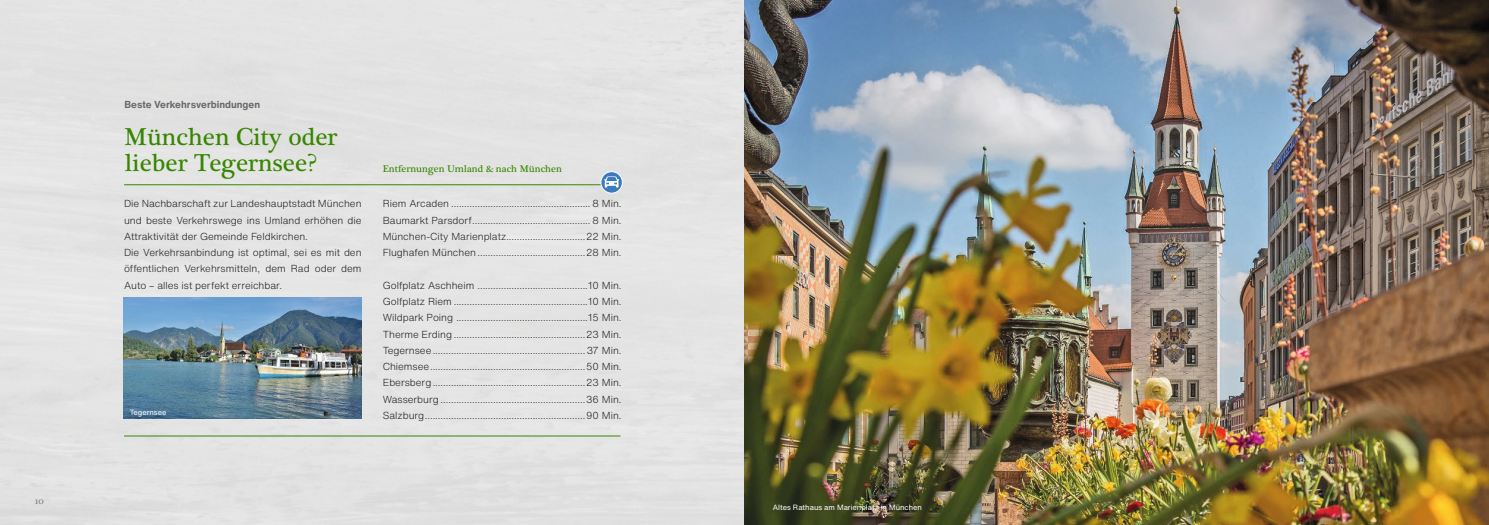
<style>
.page{position:relative;width:1489px;height:525px;background:#fff}
.page>*{position:absolute;margin:0;border:0;box-sizing:border-box;transform-origin:0 0}
.t1{font:25px/26.2px "Plantagenet Cherokee";color:#378600}
.t2{font:300 10px/16.2px "Helvetica Now Text";color:#171818;text-align:justify}
.t3{font:10px "Plantagenet Cherokee";color:#378600}
.t4{font:700 10px "Helvetica Now Text";color:#696969}
.t5{font:10px "Plantagenet Cherokee";color:#838382}
.t6{font:7.5px "Helvetica Now Text";color:#fff}
</style>
<div class="page">
<div style="left:0;top:0;width:744px;height:524px;background:#e4e4e4"></div>
<img style="left:744px;top:0;width:744px;height:524px">
<hr style="left:124px;top:184px;width:496px;height:1px;background:#378600">
<hr style="left:124px;top:435px;width:496px;height:1px;background:#378600">
<svg style="left:601px;top:171px;width:21px;height:22px"></svg>
<div style="left:600px;top:171px;width:22px;height:22px;border:1px solid #fff;border-radius:50%"></div>
<svg style="left:604px;top:176px;width:15px;height:11px"></svg>
<img style="left:124px;top:298px;width:237px;height:120px">
<p class="t5" style="left:35px;top:494px;width:11px">10</p>
<p class="t4" style="left:124px;top:97px;width:137px">Beste Verkehrsverbindungen</p>
<h1 class="t1" style="left:124px;top:124px;width:214px">München City oder lieber Tegernsee?</h1>
<p class="t2" style="left:124px;top:195px;width:239px;text-align:left">Die Nachbarschaft zur Landeshauptstadt München und beste Verkehrswege ins Umland erhöhen die Attraktivität der Gemeinde Feldkirchen.<br>Die Verkehrsanbindung ist optimal, sei es mit den öffentlichen Verkehrsmitteln, dem Rad oder dem Auto – alles ist perfekt erreichbar.</p>
<p class="t2" style="left:382px;top:195px;width:240px">Riem Arcaden ..................................................... 8 Min.<br>Baumarkt Parsdorf............................................. 8 Min.<br>München-City Marienplatz..............................22 Min.<br>Flughafen München.........................................28 Min.</p>
<p class="t3" style="left:383px;top:163px;width:180px">Entfernungen Umland &amp; nach München</p>
<p class="t2" style="left:382px;top:276px;width:240px">Golfplatz Aschheim ..........................................10 Min.<br>Golfplatz Riem ...................................................10 Min.<br>Wildpark Poing ..................................................15 Min.<br>Therme Erding ..................................................23 Min.<br>Tegernsee..........................................................37 Min.<br>Chiemsee...........................................................50 Min.<br>Ebersberg..........................................................23 Min.<br>Wasserburg .......................................................36 Min.<br>Salzburg.............................................................90 Min.</p>
<p class="t6" style="left:130px;top:406px;width:38px">Tegernsee</p>
<p class="t6" style="left:772px;top:501px;width:151px">Altes Rathaus am Marienplatz in München</p>
</div>
